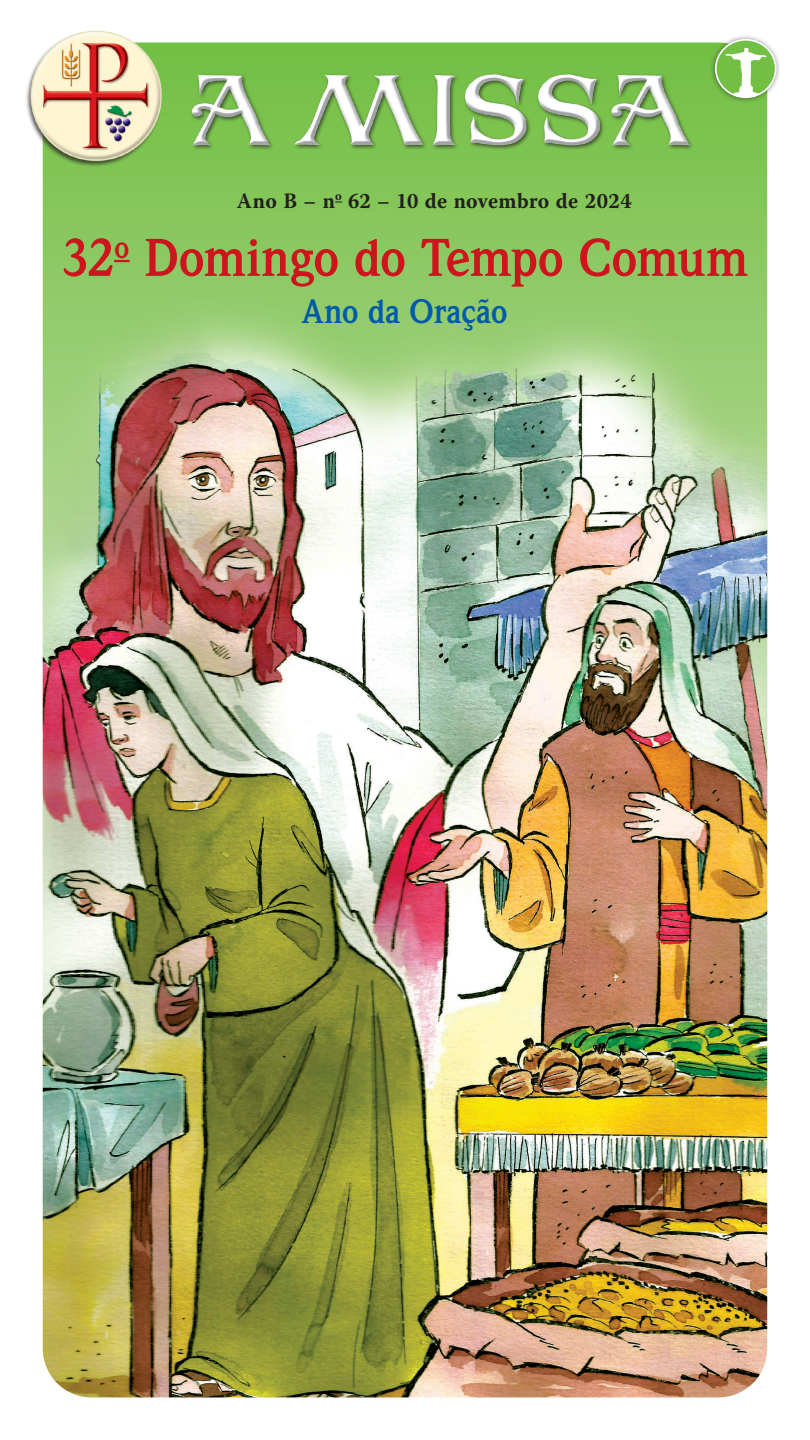
<style>
.page{position:relative;width:810px;height:1440px;background:#fff}
.page>*{position:absolute;margin:0;border:0;box-sizing:border-box;transform-origin:0 0}
.t1{font:700 54px "Weidemann IT Cby BT";letter-spacing:-.03em;color:#cd151d;scale:.95 1}
.t2{font:700 34.5px "Weidemann IT Cby BT";letter-spacing:-.01em;color:#015aaa;scale:.95 1}
.t3{font:700 21.75px "Warnock Pro";letter-spacing:.01em;color:#231f20;scale:.96 1}
</style>
<div class="page">
<svg style="left:43px;top:43px;width:724px;height:199px"></svg>
<img style="left:43px;top:242px;width:724px;height:1155px">
<div style="left:709px;top:34px;width:72px;height:70px;background:#231f20;opacity:.5"></div>
<svg style="left:716px;top:40px;width:60px;height:57px"></svg>
<img style="left:716px;top:48px;width:60px;height:49px">
<div style="left:715px;top:39px;width:62px;height:59px;border:2px solid #fff;border-radius:50%"></div>
<img style="left:28px;top:30px;width:140px;height:139px">
<svg style="left:114px;top:260px;width:16px;height:2px"></svg>
<img style="left:190px;top:72px;width:503px;height:79px">
<p class="t3" style="left:237px;top:187px;width:413px">Ano B – n<sup>o</sup> 62 – 10 de novembro de 2024</p>
<h1 class="t1" style="left:62px;top:224px;width:724px">32<sup>o</sup> Domingo do Tempo Comum</h1>
<h2 class="t2" style="left:302px;top:290px;width:218px">Ano da Oração</h2>
</div>
